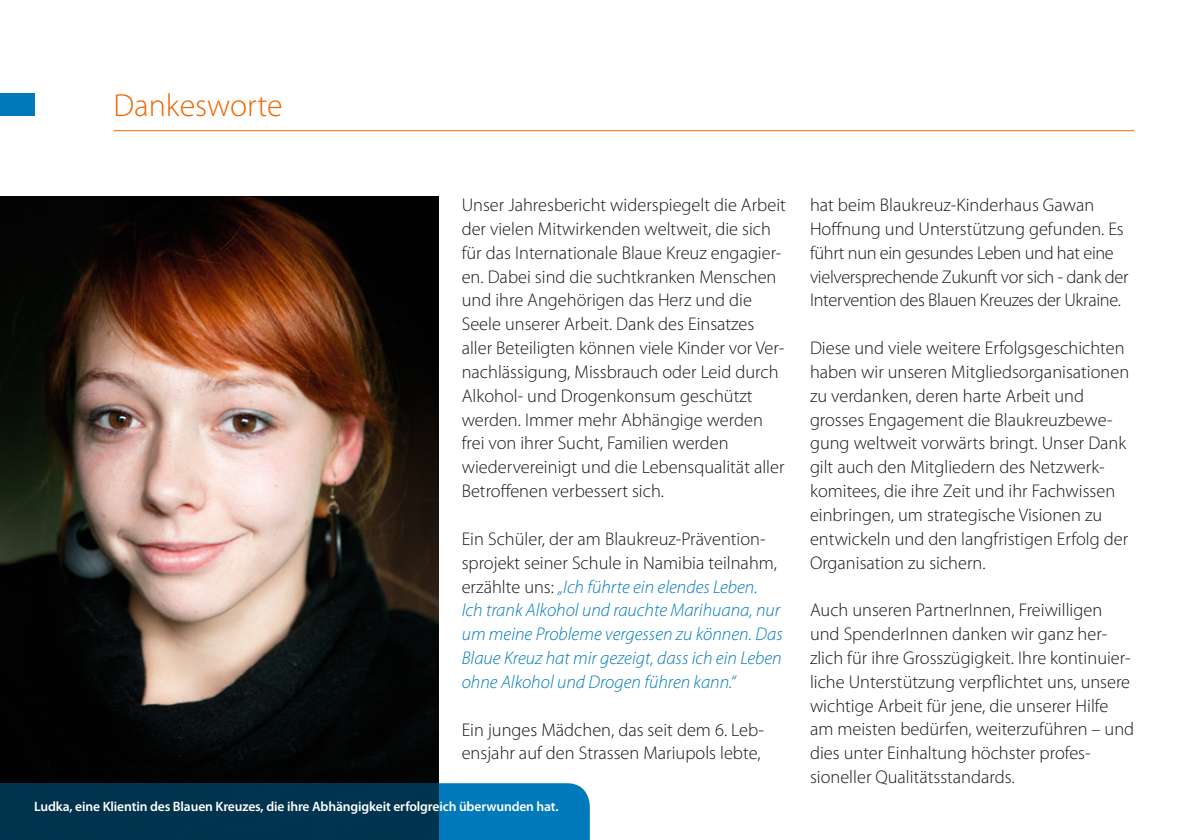
<style>
.page{position:relative;width:1191px;height:840px;background:#fff}
.page>*{position:absolute;margin:0;border:0;box-sizing:border-box;transform-origin:0 0}
.t1{font:300 32px "Myriad Pro";color:#ef6800}
.t2{font:300 18.4px/23.8px "Myriad Pro";color:#151616}
.t3{font:italic 300 18.4px/23.8px "Myriad Pro";color:#007abb}
.t4{font:300 18.4px/23.8px "Myriad Pro";letter-spacing:-.02em;color:#151616}
.t5{font:600 13.6px "Myriad Pro";letter-spacing:-.01em;color:#fff}
.s1{font-style:normal;color:#151616}
</style>
<div class="page">
<div style="left:0;top:94px;width:34px;height:22px;background:#007abb"></div>
<hr style="left:113px;top:130px;width:1021px;height:1px;background:#ef6800">
<img style="left:0;top:196px;width:438px;height:643px">
<div style="left:438px;top:782px;width:152px;height:57px;background:#007abb"></div>
<h1 class="t1" style="left:113px;top:86px;width:171px">Dankesworte</h1>
<p class="t2" style="left:462px;top:193px;width:326px">Unser Jahresbericht widerspiegelt die Arbeit der vielen Mitwirkenden weltweit, die sich für das Internationale Blaue Kreuz engagier&shy;en. Dabei sind die suchtkranken Menschen und ihre Angehörigen das Herz und die Seele unserer Arbeit. Dank des Einsatzes aller Beteiligten können viele Kinder vor Ver&shy;nachlässigung, Missbrauch oder Leid durch Alkohol- und Drogenkonsum geschützt werden. Immer mehr Abhängige werden frei von ihrer Sucht, Familien werden wiedervereinigt und die Lebensqualität aller Betroffenen verbessert sich.</p>
<p class="t3" style="left:462px;top:526px;width:322px"><span class="s1">Ein Schüler, der am Blaukreuz-Prävention&shy;sprojekt seiner Schule in Namibia teilnahm, erzählte uns:</span> „Ich führte ein elendes Leben.<br>Ich trank Alkohol und rauchte Marihuana, nur um meine Probleme vergessen zu können. Das Blaue Kreuz hat mir gezeigt, dass ich ein Leben ohne Alkohol und Drogen führen kann.“</p>
<p class="t2" style="left:462px;top:717px;width:304px">Ein junges Mädchen, das seit dem 6. Leb&shy;ensjahr auf den Strassen Mariupols lebte,</p>
<p class="t5" style="left:34px;top:797px;width:526px">Ludka, eine Klientin des Blauen Kreuzes, die ihre Abhängigkeit erfolgreich überwunden hat.</p>
<p class="t4" style="left:810px;top:193px;width:320px">hat beim Blaukreuz-Kinderhaus Gawan Hoffnung und Unterstützung gefunden. Es führt nun ein gesundes Leben und hat eine vielversprechende Zukunft vor sich - dank der Intervention des Blauen Kreuzes der Ukraine.</p>
<p class="t2" style="left:810px;top:336px;width:321px">Diese und viele weitere Erfolgsgeschichten haben wir unseren Mitgliedsorganisationen zu verdanken, deren harte Arbeit und grosses Engagement die Blaukreuzbewe&shy;gung weltweit vorwärts bringt. Unser Dank gilt auch den Mitgliedern des Netzwerk&shy;komitees, die ihre Zeit und ihr Fachwissen einbringen, um strategische Visionen zu entwickeln und den langfristigen Erfolg der Organisation zu sichern.</p>
<p class="t2" style="left:810px;top:597px;width:326px">Auch unseren PartnerInnen, Freiwilligen und SpenderInnen danken wir ganz her&shy;zlich für ihre Grosszügigkeit. Ihre kontinuier&shy;liche Unterstützung verpflichtet uns, unsere wichtige Arbeit für jene, die unserer Hilfe am meisten bedürfen, weiterzuführen – und dies unter Einhaltung höchster profes&shy;sioneller Qualitätsstandards.</p>
</div>
